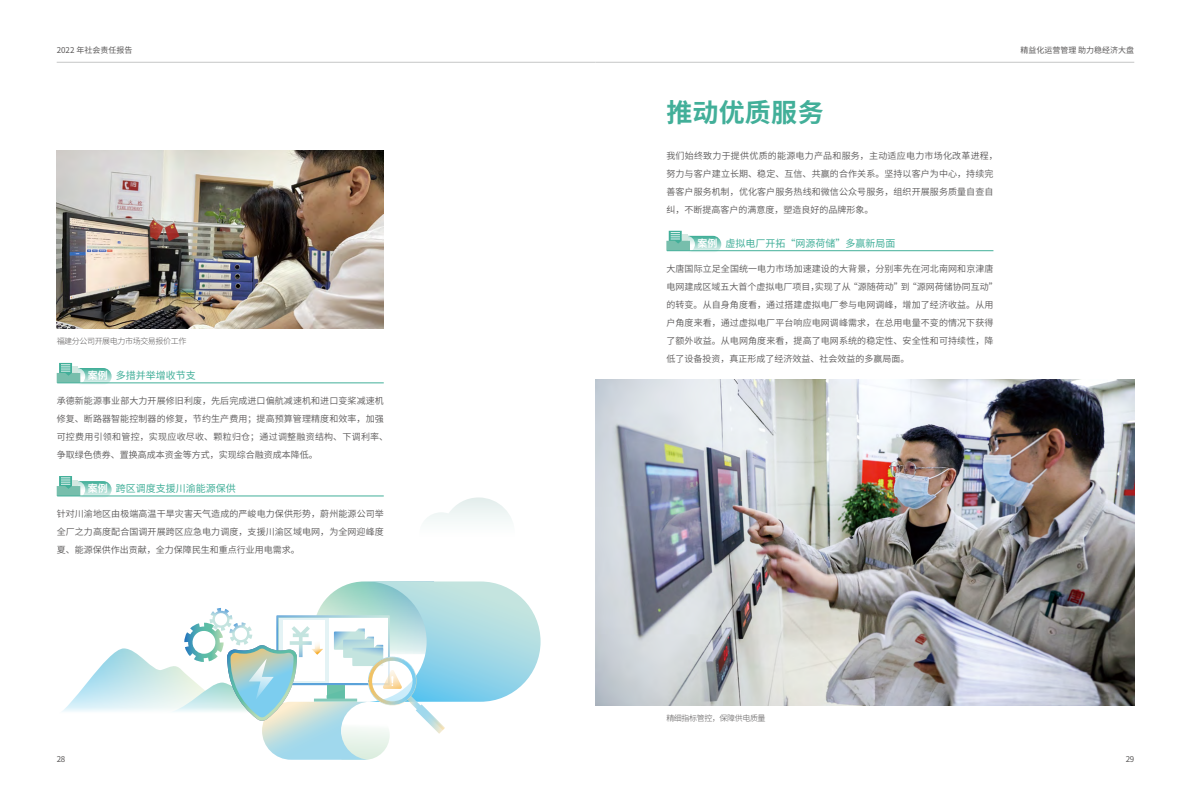
<style>
.page{position:relative;width:1191px;height:808px;background:#fff}
.page>*{position:absolute;margin:0;border:0;box-sizing:border-box;transform-origin:0 0}
.t1{font:700 26px "Source Han Sans CN";letter-spacing:.01em;color:#42af99}
.t2{font:10px "Source Han Sans CN";color:#42af99}
.t3{font:9px/18px "Source Han Sans CN";letter-spacing:.01em;color:#595757}
.t4{font:300 8px "Source Han Sans CN";letter-spacing:-.05em;color:#595757}
.t5{font:8px "Source Han Sans CN";color:#595757}
.s1{font-weight:700;color:#fff}
</style>
<div class="page">
<svg style="left:666px;top:231px;width:55px;height:21px"></svg>
<hr style="left:667px;top:250px;width:326px;height:1px;background:#42af99">
<img style="left:595px;top:380px;width:539px;height:326px">
<img style="left:57px;top:151px;width:327px;height:177px">
<svg style="left:57px;top:363px;width:55px;height:20px"></svg>
<hr style="left:57px;top:383px;width:327px;height:1px;background:#42af99">
<svg style="left:57px;top:476px;width:55px;height:20px"></svg>
<hr style="left:57px;top:496px;width:327px;height:1px;background:#42af99">
<svg style="left:62px;top:581px;width:478px;height:179px"></svg>
<svg style="left:425px;top:497px;width:87px;height:24px"></svg>
<hr style="left:57px;top:62px;width:538px;height:1px;background:#c5c6c6">
<hr style="left:595px;top:62px;width:539px;height:1px;background:#c5c6c6">
<p class="t5" style="left:57px;top:45px;width:77px">2022 年社会责任报告</p>
<p class="t5" style="left:1020px;top:45px;width:115px">精益化运营管理助力稳经济大盘</p>
<h1 class="t1" style="left:666px;top:99px;width:159px">推动优质服务</h1>
<p class="t3" style="left:666px;top:147px;width:333px">我们始终致力于提供优质的能源电力产品和服务，主动适应电力市场化改革进程，努力与客户建立长期、稳定、互信、共赢的合作关系。坚持以客户为中心，持续完善客户服务机制，优化客户服务热线和微信公众号服务，组织开展服务质量自查自纠，不断提高客户的满意度，塑造良好的品牌形象。</p>
<p class="t4" style="left:57px;top:336px;width:131px">福建分公司开展电力市场交易报价工作</p>
<p class="t2" style="left:88px;top:370px;width:109px"><span class="s1">案例</span> 多措并举增收节支</p>
<p class="t3" style="left:57px;top:392px;width:333px">承德新能源事业部大力开展修旧利废，先后完成进口偏航减速机和进口变桨减速机修复、断路器智能控制器的修复，节约生产费用；提高预算管理精度和效率，加强可控费用引领和管控，实现应收尽收、颗粒归仓；通过调整融资结构、下调利率、争取绿色债券、置换高成本资金等方式，实现综合融资成本降低。</p>
<p class="t2" style="left:88px;top:483px;width:149px"><span class="s1">案例</span> 跨区调度支援川渝能源保供</p>
<p class="t3" style="left:57px;top:505px;width:329px;text-align:justify">针对川渝地区由极端高温干旱灾害天气造成的严峻电力保供形势，蔚州能源公司举全厂之力高度配合国调开展跨区应急电力调度，支援川渝区域电网，为全网迎峰度夏、能源保供作出贡献，全力保障民生和重点行业用电需求。</p>
<p class="t2" style="left:697px;top:238px;width:199px"><span class="s1">案例</span> 虚拟电厂开拓“网源荷储”多赢新局面</p>
<p class="t3" style="left:666px;top:260px;width:333px">大唐国际立足全国统一电力市场加速建设的大背景，分别率先在河北南网和京津唐电网建成区域五大首个虚拟电厂项目，实现了从“源随荷动”到“源网荷储协同互动”的转变。从自身角度看，通过搭建虚拟电厂参与电网调峰，增加了经济收益。从用户角度来看，通过虚拟电厂平台响应电网调峰需求，在总用电量不变的情况下获得了额外收益。从电网角度来看，提高了电网系统的稳定性、安全性和可持续性，降低了设备投资，真正形成了经济效益、社会效益的多赢局面。</p>
<p class="t4" style="left:666px;top:714px;width:101px">精细指标管控，保障供电质量</p>
<p class="t5" style="left:57px;top:754px;width:10px">28</p>
<p class="t5" style="left:1125px;top:754px;width:10px">29</p>
</div>
